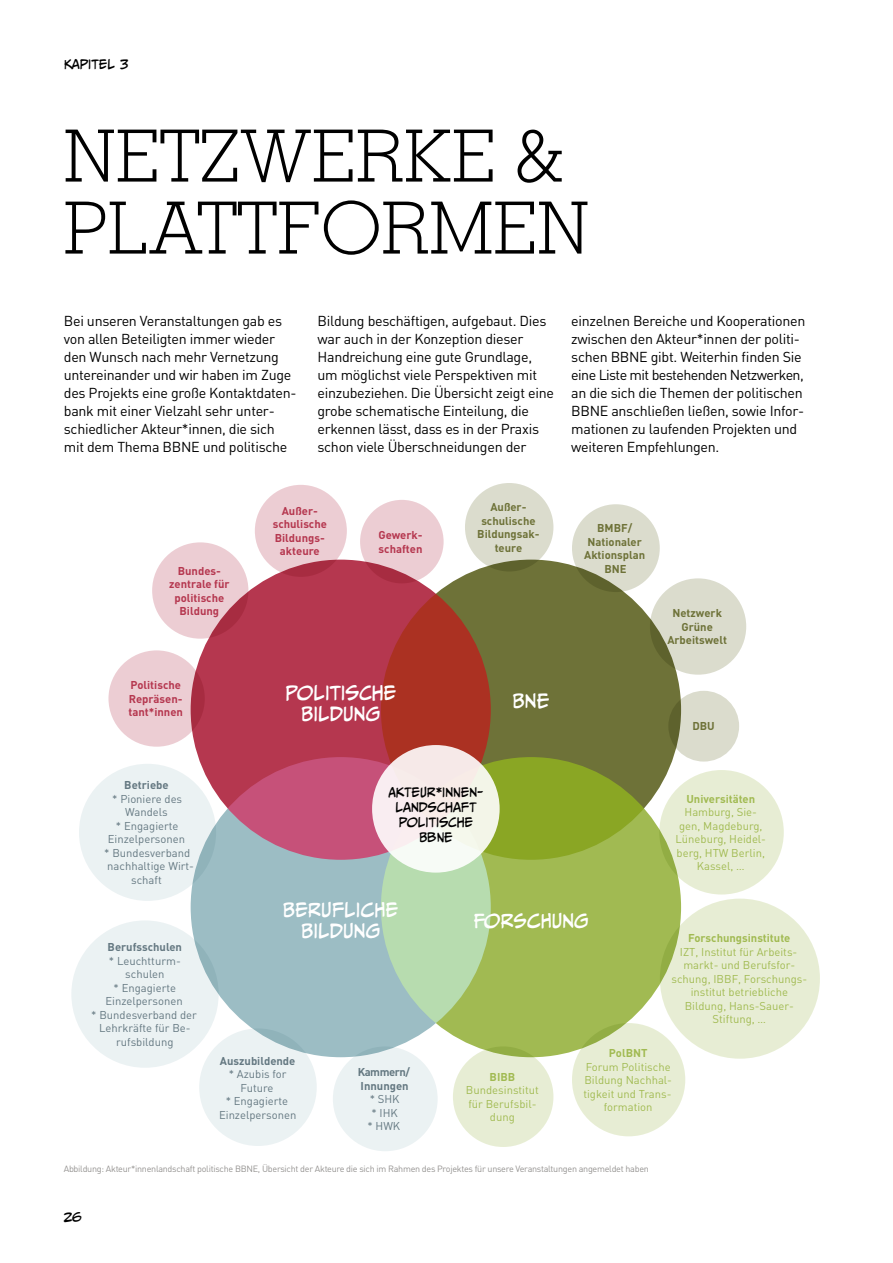
<style>
.page{position:relative;width:893px;height:1263px;background:#fff}
.page>*{position:absolute;margin:0;border:0;box-sizing:border-box;transform-origin:0 0}
.t1{font:300 72px/72px "Memphis LT";color:#000}
.t2{font:18px/21px "CC Meanwhile";color:#fff}
.t3{font:14.25px/18px "DIN Pro";letter-spacing:-.02em;color:#000}
.t4{font:12px/15px "CC Meanwhile";color:#000}
.t5{font:11.25px/13.5px "DIN Pro";color:#a1ba52;text-align:center}
.t6{font:11.25px/13.5px "DIN Pro";color:#647881;text-align:center}
.t7{font:700 11.25px/13.5px "DIN Pro";color:#b5374f;text-align:center}
.t8{font:700 11.25px/13.5px "DIN Pro";color:#6e7238;text-align:center}
.t9{font:700 11.25px/13.5px "DIN Pro";color:#647881}
.t10{font:700 11.25px "DIN Pro";color:#a1ba52}
.t11{font:9px "DIN Pro";letter-spacing:-.03em;color:#949290}
</style>
<div class="page">
<div style="left:381px;top:757px;width:300px;height:300px;background:#a1ba52;border-radius:50%"></div>
<svg style="left:191px;top:757px;width:300px;height:300px;background:#a3c5be"></svg>
<svg style="left:381px;top:560px;width:300px;height:300px;background:#747e33"></svg>
<svg style="left:191px;top:560px;width:300px;height:300px;background:#b63a4d"></svg>
<div style="left:372px;top:745px;width:128px;height:128px;background:linear-gradient(to bottom,#f6e5e4,#f6fbf4);border-radius:50%"></div>
<div style="left:79px;top:764px;width:137px;height:137px;background:#ebf2f3;border-radius:50%"></div>
<div style="left:71px;top:920px;width:148px;height:148px;background:#ebf2f3;border-radius:50%"></div>
<div style="left:333px;top:1046px;width:105px;height:105px;background:#ebf2f3;border-radius:50%"></div>
<div style="left:199px;top:1028px;width:118px;height:118px;background:#ebf2f3;border-radius:50%"></div>
<svg style="left:255px;top:485px;width:92px;height:92px;background:#e6c0c7"></svg>
<svg style="left:108px;top:650px;width:97px;height:97px;background:#e6c0c8"></svg>
<svg style="left:360px;top:500px;width:84px;height:83px;background:#e6bfc6"></svg>
<svg style="left:152px;top:542px;width:96px;height:97px;background:#e6c0c8"></svg>
<svg style="left:572px;top:504px;width:88px;height:88px;background:#d2d4c2"></svg>
<svg style="left:668px;top:691px;width:71px;height:70px;background:#cdcfbc"></svg>
<svg style="left:650px;top:578px;width:96px;height:97px;background:#d3d4c3"></svg>
<div style="left:465px;top:483px;width:88px;height:88px;background:#dbdccd;border-radius:50%"></div>
<div style="left:659px;top:770px;width:125px;height:124px;background:#e7edd4;border-radius:50%"></div>
<div style="left:572px;top:1023px;width:113px;height:113px;background:#e7edd4;border-radius:50%"></div>
<div style="left:660px;top:898px;width:160px;height:161px;background:#e7edd4;border-radius:50%"></div>
<div style="left:453px;top:1046px;width:100px;height:101px;background:#e7edd4;border-radius:50%"></div>
<p class="t4" style="left:64px;top:56px;width:66px">KAPITEL 3</p>
<h1 class="t1" style="left:64px;top:120px;width:527px">NETZWERKE &amp;<br>PLATTFORMEN</h1>
<p class="t3" style="left:64px;top:311px;width:234px">Bei unseren Veranstaltungen gab es von allen Beteiligten immer wieder den Wunsch nach mehr Vernetzung untereinander und wir haben im Zuge des Projekts eine große Kontaktdaten&shy;bank mit einer Vielzahl sehr unter&shy;schiedlicher Akteur*innen, die sich mit dem Thema BBNE und politische</p>
<p class="t3" style="left:317px;top:311px;width:238px">Bildung beschäftigen, aufgebaut. Dies war auch in der Konzeption dieser Handreichung eine gute Grundlage, um möglichst viele Perspektiven mit einzubeziehen. Die Übersicht zeigt eine grobe schematische Einteilung, die erkennen lässt, dass es in der Praxis schon viele Überschneidungen der</p>
<p class="t3" style="left:571px;top:311px;width:236px">einzelnen Bereiche und Kooperationen zwischen den Akteur*innen der politi&shy;schen BBNE gibt. Weiterhin finden Sie eine Liste mit bestehenden Netzwerken, an die sich die Themen der politischen BBNE anschließen ließen, sowie Infor&shy;mationen zu laufenden Projekten und weiteren Empfehlungen.</p>
<p class="t7" style="left:169px;top:563px;width:62px">Bundes&shy;zentrale für politische<br>Bildung</p>
<p class="t7" style="left:128px;top:678px;width:56px;text-align:left">Politische<br>Repräsen&shy;tant*innen</p>
<p class="t9" style="left:124px;top:778px;width:46px">Betriebe</p>
<p class="t6" style="left:104px;top:792px;width:91px">* Pioniere des<br>Wandels<br>* Engagierte<br>Einzelpersonen<br>* Bundesverband nachhaltige Wirt&shy;schaft</p>
<p class="t7" style="left:273px;top:504px;width:56px">Außer&shy;schulische<br>Bildungs&shy;akteure</p>
<p class="t7" style="left:379px;top:528px;width:46px;text-align:left">Gewerk&shy;schaften</p>
<p class="t2" style="left:285px;top:682px;width:75px;text-align:center">POLITISCHE<br>BILDUNG</p>
<p class="t8" style="left:477px;top:500px;width:64px">Außer&shy;schulische<br>Bildungsak&shy;teure</p>
<p class="t2" style="left:513px;top:690px;width:38px">BNE</p>
<p class="t4" style="left:389px;top:785px;width:66px">AKTEUR*INNEN</p>
<p class="t4" style="left:477px;top:785px;width:8px">-</p>
<p class="t4" style="left:395px;top:800px;width:25px">LANDSCH</p>
<p class="t4" style="left:453px;top:800px;width:25px">AFT</p>
<p class="t4" style="left:419px;top:815px;width:35px;text-indent:-21px">POLITISCHE<br>BBNE</p>
<p class="t8" style="left:584px;top:521px;width:63px">BMBF/<br>Nationaler<br>Aktionsplan<br>BNE</p>
<p class="t8" style="left:667px;top:606px;width:61px">Netzwerk<br>Grüne<br>Arbeitswelt</p>
<p class="t8" style="left:692px;top:719px;width:24px">DBU</p>
<p class="t10" style="left:686px;top:791px;width:70px">Universitäten</p>
<p class="t5" style="left:675px;top:805px;width:92px">Hamburg, Sie&shy;gen, Magdeburg,<br>Lüneburg, Heidel&shy;berg, HTW Berlin,<br>Kassel, …</p>
<p class="t9" style="left:108px;top:940px;width:76px">Berufsschulen</p>
<p class="t6" style="left:91px;top:953px;width:107px">* Leuchtturm&shy;schulen<br>* Engagierte<br>Einzelpersonen<br>* Bundesverband der<br>Lehrkräfte für Be&shy;rufsbildung</p>
<p class="t2" style="left:301px;top:899px;width:73px;text-indent:-18px">BERUFLICHE<br>BILDUNG</p>
<p class="t9" style="left:220px;top:1053px;width:77px">Auszubildende</p>
<p class="t6" style="left:219px;top:1067px;width:79px">* Azubis for<br>Future<br>* Engagierte<br>Einzelpersonen</p>
<p class="t9" style="left:358px;top:1065px;width:54px">Kammern/<br>Innungen</p>
<p class="t6" style="left:367px;top:1092px;width:34px">* SHK * IHK * HWK</p>
<p class="t2" style="left:473px;top:911px;width:54px">FORSCHUNG</p>
<p class="t10" style="left:688px;top:931px;width:104px">Forschungsinstitute</p>
<p class="t5" style="left:671px;top:945px;width:137px">IZT, Institut für Arbeits&shy;markt- und Berufsfor&shy;schung, IBBF, Forschungs&shy;institut betriebliche<br>Bildung, Hans-Sauer-<br>Stiftung, …</p>
<p class="t10" style="left:490px;top:1069px;width:27px">BIBB</p>
<p class="t5" style="left:466px;top:1083px;width:74px">Bundesinstitut für Berufsbil&shy;dung</p>
<p class="t10" style="left:609px;top:1045px;width:40px">PolBNT</p>
<p class="t5" style="left:583px;top:1059px;width:90px">Forum Politische<br>Bildung Nachhal&shy;tigkeit und Trans&shy;formation</p>
<p class="t11" style="left:64px;top:1162px;width:587px">Abbildung: Akteur*innenlandschaft politische BBNE, Übersicht der Akteure die sich im Rahmen des Projektes für unsere Veranstaltungen angemeldet haben</p>
<p class="t4" style="left:64px;top:1209px;width:19px">26</p>
</div>
